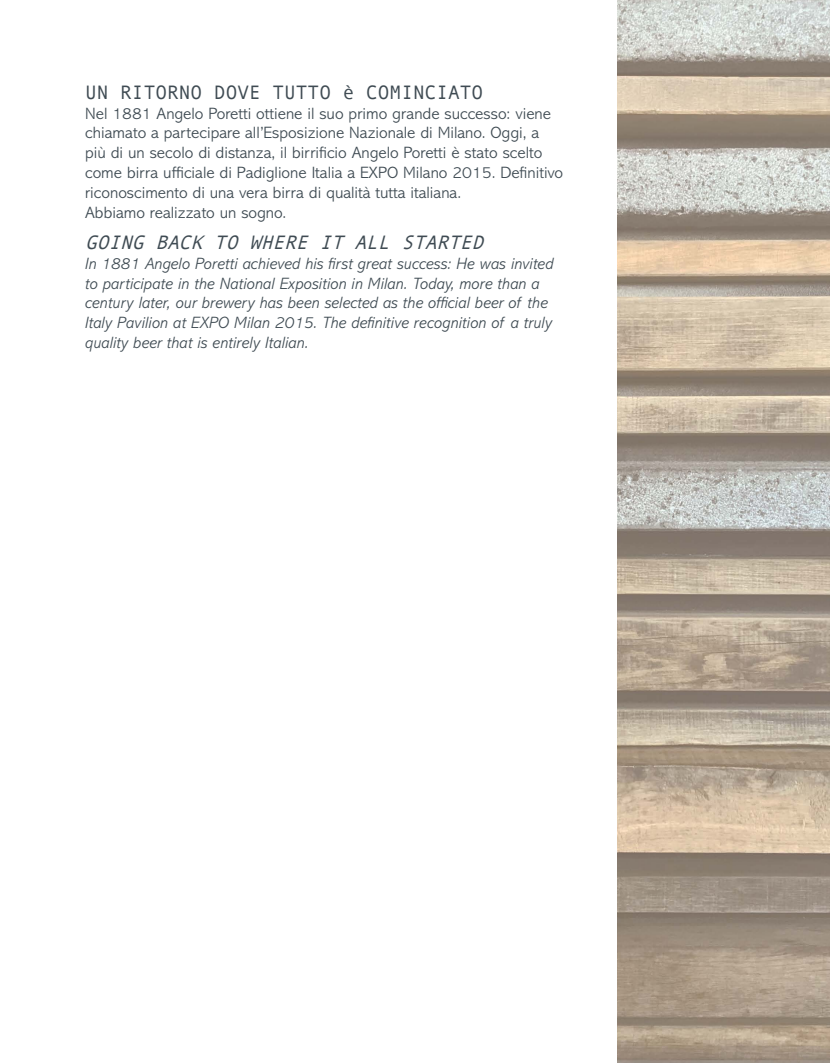
<style>
.page{position:relative;width:830px;height:1063px;background:#fff}
.page>*{position:absolute;margin:0;border:0;box-sizing:border-box;transform-origin:0 0}
.t1{font:19.5px "Andale Mono";color:#3f4b53}
.t2{font:italic 19.5px "Andale Mono";color:#3f4b53}
.t3{font:300 16.5px/19.8px "Abadi MT Std";color:#3f4b53}
.t4{font:italic 300 16.5px/19.8px "Abadi MT Std";color:#3f4b53}
</style>
<div class="page">
<img style="left:617px;top:0;width:212px;height:1063px">
<p class="t1" style="left:85px;top:79px;width:399px">UN RITORNO DOVE TUTTO è COMINCIATO</p>
<p class="t3" style="left:85px;top:103px;width:479px">Nel 1881 Angelo Poretti ottiene il suo primo grande successo: viene chiamato a partecipare all’Esposizione Nazionale di Milano. Oggi, a più di un secolo di distanza, il birrificio Angelo Poretti è stato scelto come birra ufficiale di Padiglione Italia a EXPO Milano 2015. Definitivo riconoscimento di una vera birra di qualità tutta italiana.<br>Abbiamo realizzato un sogno.</p>
<p class="t2" style="left:85px;top:230px;width:406px">GOING BACK TO WHERE IT ALL STARTED</p>
<p class="t4" style="left:85px;top:254px;width:470px">In 1881 Angelo Poretti achieved his first great success: He was invited to participate in the National Exposition in Milan. Today, more than a century later, our brewery has been selected as the official beer of the Italy Pavilion at EXPO Milan 2015. The definitive recognition of a truly quality beer that is entirely Italian.</p>
</div>
